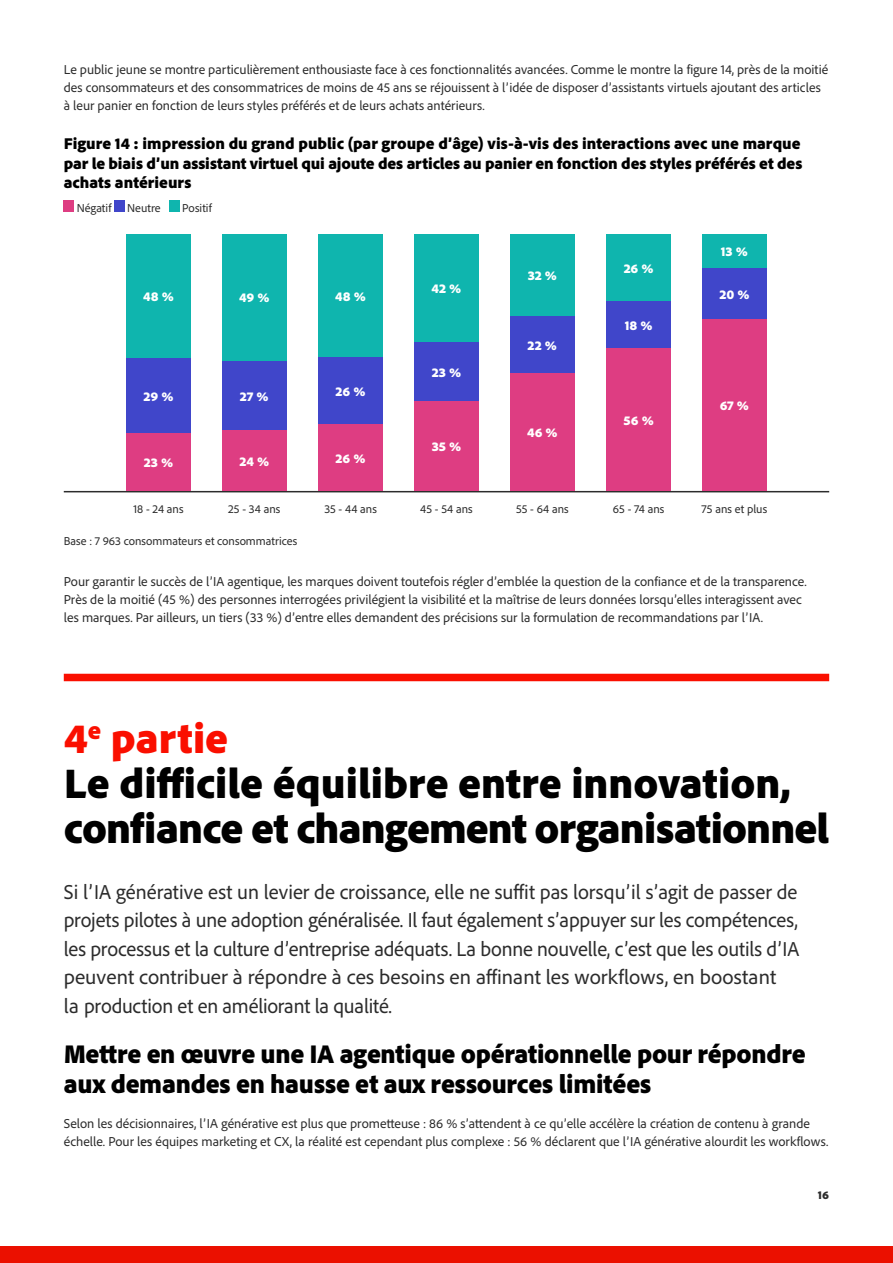
<style>
.page{position:relative;width:893px;height:1263px;background:#fff}
.page>*{position:absolute;margin:0;border:0;box-sizing:border-box;transform-origin:0 0}
.Page_title_black{font:900 43.5px/45px "Adobe Clean";color:#000}
.Big_sub{font:900 27px/30px "Adobe Clean";letter-spacing:-.01em;color:#000}
.Intro{font:21px/28.5px "Adobe Clean";color:#2c2c2c}
.Subhead{font:900 16.5px/19.5px "Adobe Clean";color:#000;text-align:justify}
.Body_copy_dark_gray{font:13.5px/18px "Adobe Clean";color:#2c2c2c}
.Body_copy_dark_gray-2{font:900 13.5px "Adobe Clean";color:#fff}
.Label{font:12px "Adobe Clean";letter-spacing:.005em;color:#2c2c2c}
.Base_Source{font:12px "Adobe Clean";color:#2c2c2c}
.Quote_style{font:900 12px "Adobe Clean";color:#2c2c2c}
.s1{color:#fa0f00}
</style>
<div class="page">
<div style="left:0;top:1247px;width:893px;height:16px;background:#eb1000"></div>
<div style="left:64px;top:674px;width:765px;height:7px;background:#fa0f00"></div>
<div style="left:64px;top:200px;width:10px;height:12px;background:#de3d82"></div>
<div style="left:114px;top:200px;width:10px;height:12px;background:#4046ca"></div>
<div style="left:169px;top:200px;width:10px;height:12px;background:#0fb5ae"></div>
<hr style="left:64px;top:491px;width:765px;height:1px;background:#2c2c2c">
<div style="left:126px;top:234px;width:65px;height:257px;background:#0fb5ae"></div>
<div style="left:126px;top:358px;width:65px;height:133px;background:#4046ca"></div>
<div style="left:126px;top:434px;width:65px;height:57px;background:#de3d82"></div>
<div style="left:222px;top:234px;width:65px;height:257px;background:#0fb5ae"></div>
<div style="left:222px;top:361px;width:65px;height:130px;background:#4046ca"></div>
<div style="left:222px;top:430px;width:65px;height:61px;background:#de3d82"></div>
<div style="left:318px;top:234px;width:65px;height:257px;background:#0fb5ae"></div>
<div style="left:318px;top:358px;width:65px;height:133px;background:#4046ca"></div>
<div style="left:318px;top:425px;width:65px;height:66px;background:#de3d82"></div>
<div style="left:414px;top:234px;width:65px;height:257px;background:#0fb5ae"></div>
<div style="left:414px;top:343px;width:65px;height:148px;background:#4046ca"></div>
<div style="left:414px;top:402px;width:65px;height:89px;background:#de3d82"></div>
<div style="left:510px;top:234px;width:65px;height:257px;background:#0fb5ae"></div>
<div style="left:510px;top:317px;width:65px;height:174px;background:#4046ca"></div>
<div style="left:510px;top:374px;width:65px;height:117px;background:#de3d82"></div>
<div style="left:606px;top:234px;width:65px;height:257px;background:#0fb5ae"></div>
<div style="left:606px;top:302px;width:65px;height:189px;background:#4046ca"></div>
<div style="left:606px;top:349px;width:65px;height:142px;background:#de3d82"></div>
<div style="left:702px;top:234px;width:65px;height:257px;background:#0fb5ae"></div>
<div style="left:702px;top:268px;width:65px;height:223px;background:#4046ca"></div>
<div style="left:702px;top:319px;width:65px;height:172px;background:#de3d82"></div>
<p class="Body_copy_dark_gray" style="left:64px;top:60px;width:766px">Le public jeune se montre particulièrement enthousiaste face à ces fonctionnalités avancées. Comme le montre la figure 14, près de la moitié des consommateurs et des consommatrices de moins de 45 ans se réjouissent à l’idée de disposer d’assistants virtuels ajoutant des articles à leur panier en fonction de leurs styles préférés et de leurs achats antérieurs.</p>
<p class="Subhead" style="left:64px;top:133px;width:740px">Figure 14 : impression du grand public (par groupe d’âge) vis-à-vis des interactions avec une marque par le biais d’un assistant virtuel qui ajoute des articles au panier en fonction des styles préférés et des achats antérieurs</p>
<p class="Label" style="left:77px;top:200px;width:36px">Négatif</p>
<p class="Label" style="left:127px;top:200px;width:35px">Neutre</p>
<p class="Label" style="left:182px;top:200px;width:31px">Positif</p>
<p class="Body_copy_dark_gray-2" style="left:143px;top:288px;width:32px">48 %</p>
<p class="Body_copy_dark_gray-2" style="left:144px;top:387px;width:31px">29 %</p>
<p class="Body_copy_dark_gray-2" style="left:239px;top:289px;width:32px">49 %</p>
<p class="Body_copy_dark_gray-2" style="left:335px;top:287px;width:32px">48 %</p>
<p class="Body_copy_dark_gray-2" style="left:240px;top:387px;width:30px">27 %</p>
<p class="Body_copy_dark_gray-2" style="left:336px;top:383px;width:31px">26 %</p>
<p class="Body_copy_dark_gray-2" style="left:144px;top:454px;width:31px">23 %</p>
<p class="Body_copy_dark_gray-2" style="left:239px;top:452px;width:31px">24 %</p>
<p class="Body_copy_dark_gray-2" style="left:336px;top:449px;width:31px">26 %</p>
<p class="Body_copy_dark_gray-2" style="left:431px;top:280px;width:31px">42 %</p>
<p class="Body_copy_dark_gray-2" style="left:432px;top:364px;width:31px">23 %</p>
<p class="Body_copy_dark_gray-2" style="left:432px;top:438px;width:31px">35 %</p>
<p class="Body_copy_dark_gray-2" style="left:528px;top:267px;width:31px">32 %</p>
<p class="Body_copy_dark_gray-2" style="left:528px;top:337px;width:31px">22 %</p>
<p class="Body_copy_dark_gray-2" style="left:527px;top:424px;width:32px">46 %</p>
<p class="Body_copy_dark_gray-2" style="left:624px;top:259px;width:31px">26 %</p>
<p class="Body_copy_dark_gray-2" style="left:625px;top:316px;width:29px">18 %</p>
<p class="Body_copy_dark_gray-2" style="left:624px;top:411px;width:32px">56 %</p>
<p class="Body_copy_dark_gray-2" style="left:721px;top:242px;width:29px">13 %</p>
<p class="Body_copy_dark_gray-2" style="left:719px;top:285px;width:32px">20 %</p>
<p class="Body_copy_dark_gray-2" style="left:720px;top:397px;width:31px">67 %</p>
<p class="Label" style="left:133px;top:501px;width:52px">18 - 24 ans</p>
<p class="Label" style="left:228px;top:501px;width:54px">25 - 34 ans</p>
<p class="Label" style="left:324px;top:501px;width:54px">35 - 44 ans</p>
<p class="Label" style="left:420px;top:501px;width:54px">45 - 54 ans</p>
<p class="Label" style="left:516px;top:501px;width:54px">55 - 64 ans</p>
<p class="Label" style="left:613px;top:501px;width:53px">65 - 74 ans</p>
<p class="Label" style="left:702px;top:501px;width:67px">75 ans et plus</p>
<p class="Base_Source" style="left:64px;top:533px;width:235px">Base : 7 963 consommateurs et consommatrices</p>
<p class="Body_copy_dark_gray" style="left:64px;top:572px;width:744px">Pour garantir le succès de l’IA agentique, les marques doivent toutefois régler d’emblée la question de la confiance et de la transparence.<br>Près de la moitié (45 %) des personnes interrogées privilégient la visibilité et la maîtrise de leurs données lorsqu’elles interagissent avec les marques. Par ailleurs, un tiers (33 %) d’entre elles demandent des précisions sur la formulation de recommandations par l’IA.</p>
<p class="Page_title_black" style="left:64px;top:714px;width:767px"><span class="s1">4</span><sup>e</sup> <span class="s1">partie<br></span>Le difficile équilibre entre innovation, confiance et changement organisationnel</p>
<p class="Intro" style="left:64px;top:877px;width:737px">Si l’IA générative est un levier de croissance, elle ne suffit pas lorsqu’il s’agit de passer de projets pilotes à une adoption généralisée. Il faut également s’appuyer sur les compétences, les processus et la culture d’entreprise adéquats. La bonne nouvelle, c’est que les outils d’IA peuvent contribuer à répondre à ces besoins en affinant les workflows, en boostant<br>la production et en améliorant la qualité.</p>
<p class="Big_sub" style="left:64px;top:1037px;width:743px">Mettre en œuvre une IA agentique opérationnelle pour répondre aux demandes en hausse et aux ressources limitées</p>
<p class="Body_copy_dark_gray" style="left:64px;top:1113px;width:766px">Selon les décisionnaires, l’IA générative est plus que prometteuse : 86 % s’attendent à ce qu’elle accélère la création de contenu à grande échelle. Pour les équipes marketing et CX, la réalité est cependant plus complexe : 56 % déclarent que l’IA générative alourdit les workflows.</p>
<p class="Quote_style" style="left:818px;top:1187px;width:13px">16</p>
</div>
